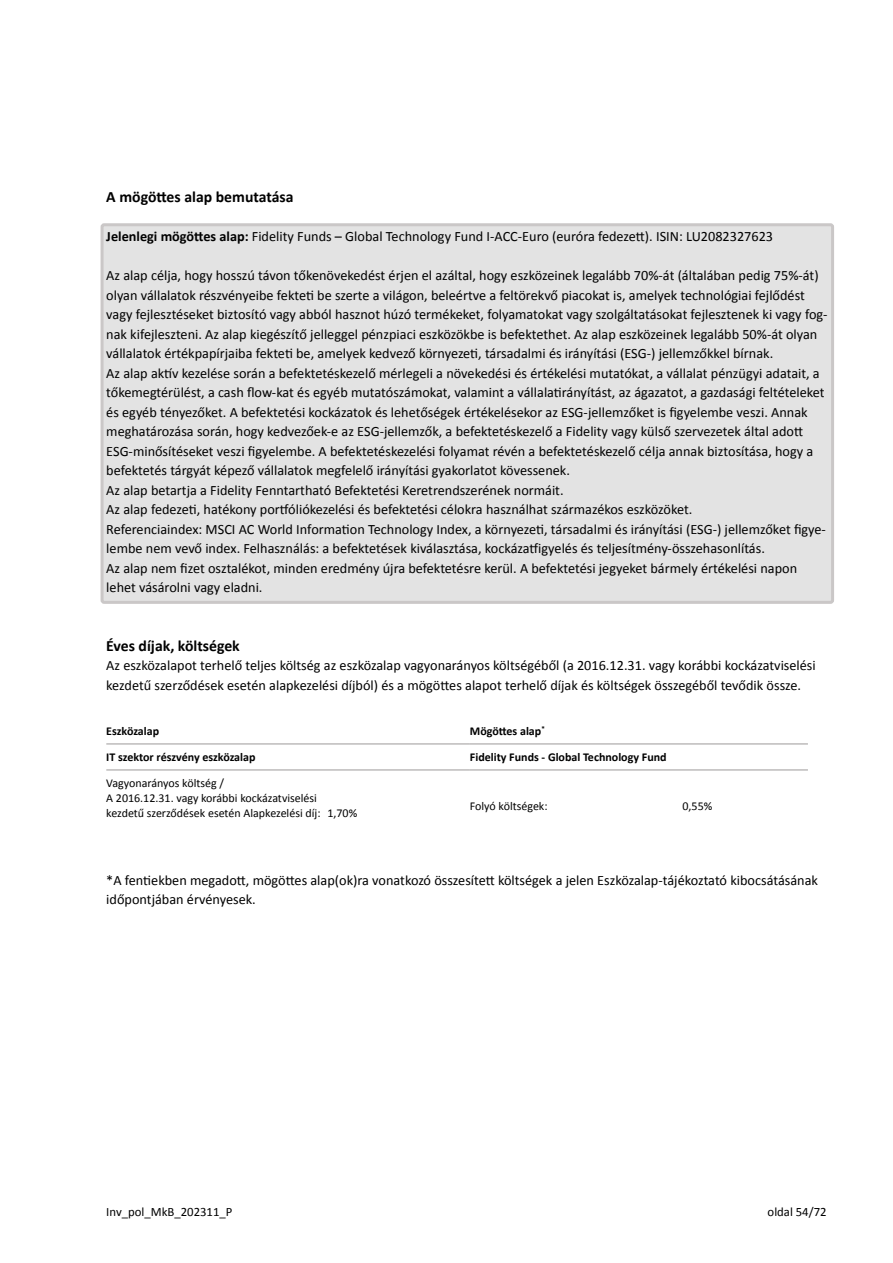
<style>
.page{position:relative;width:893px;height:1263px;background:#fff}
.page>*{position:absolute;margin:0;border:0;box-sizing:border-box;transform-origin:0 0}
.t1{font:700 15.75px "Calibri";color:#000}
.t2{font:14.25px/19.5px "Calibri";color:#000}
.t3{font:12.75px "Calibri";color:#000}
.t4{font:12px/15px "Calibri";color:#000}
.t5{font:700 12px "Calibri";color:#000}
.s1{font-weight:700}
</style>
<div class="page">
<div style="left:102px;top:225px;width:731px;height:377px;background:#e3e3e3;border-radius:2px"></div>
<div style="left:101px;top:223px;width:733px;height:381px;border:3px solid #cac7c7;border-radius:2px"></div>
<hr style="left:106px;top:743px;width:364px;height:1px;background:#a7a5a5">
<hr style="left:470px;top:743px;width:338px;height:1px;background:#a7a5a5">
<hr style="left:106px;top:769px;width:364px;height:1px;background:#a7a5a5">
<hr style="left:470px;top:769px;width:338px;height:1px;background:#a7a5a5">
<p class="t1" style="left:106px;top:187px;width:189px">A mögöttes alap bemutatása</p>
<p class="t2" style="left:106px;top:227px;width:668px"><span class="s1">Jelenlegi mögöttes alap:</span> Fidelity Funds – Global Technology Fund I-ACC-Euro (euróra fedezett). ISIN: LU2082327623</p>
<p class="t2" style="left:106px;top:266px;width:723px">Az alap célja, hogy hosszú távon tőkenövekedést érjen el azáltal, hogy eszközeinek legalább 70%-át (általában pedig 75%-át) olyan vállalatok részvényeibe fekteti be szerte a világon, beleértve a feltörekvő piacokat is, amelyek technológiai fejlődést vagy fejlesztéseket biztosító vagy abból hasznot húzó termékeket, folyamatokat vagy szolgáltatásokat fejlesztenek ki vagy fog&shy;nak kifejleszteni. Az alap kiegészítő jelleggel pénzpiaci eszközökbe is befektethet. Az alap eszközeinek legalább 50%-át olyan vállalatok értékpapírjaiba fekteti be, amelyek kedvező környezeti, társadalmi és irányítási (ESG-) jellemzőkkel bírnak.<br>Az alap aktív kezelése során a befektetéskezelő mérlegeli a növekedési és értékelési mutatókat, a vállalat pénzügyi adatait, a tőkemegtérülést, a cash flow-kat és egyéb mutatószámokat, valamint a vállalatirányítást, az ágazatot, a gazdasági feltételeket és egyéb tényezőket. A befektetési kockázatok és lehetőségek értékelésekor az ESG-jellemzőket is figyelembe veszi. Annak meghatározása során, hogy kedvezőek-e az ESG-jellemzők, a befektetéskezelő a Fidelity vagy külső szervezetek által adott ESG-minősítéseket veszi figyelembe. A befektetéskezelési folyamat révén a befektetéskezelő célja annak biztosítása, hogy a befektetés tárgyát képező vállalatok megfelelő irányítási gyakorlatot kövessenek.<br>Az alap betartja a Fidelity Fenntartható Befektetési Keretrendszerének normáit.<br>Az alap fedezeti, hatékony portfóliókezelési és befektetési célokra használhat származékos eszközöket.<br>Referenciaindex: MSCI AC World Information Technology Index, a környezeti, társadalmi és irányítási (ESG-) jellemzőket figye&shy;lembe nem vevő index. Felhasználás: a befektetések kiválasztása, kockázatfigyelés és teljesítmény-összehasonlítás.<br>Az alap nem fizet osztalékot, minden eredmény újra befektetésre kerül. A befektetési jegyeket bármely értékelési napon lehet vásárolni vagy eladni.</p>
<p class="t1" style="left:106px;top:636px;width:135px">Éves díjak, költségek</p>
<p class="t2" style="left:106px;top:656px;width:711px">Az eszközalapot terhelő teljes költség az eszközalap vagyonarányos költségéből (a 2016.12.31. vagy korábbi kockázatviselési kezdetű szerződések esetén alapkezelési díjból) és a mögöttes alapot terhelő díjak és költségek összegéből tevődik össze.</p>
<p class="t5" style="left:106px;top:724px;width:54px">Eszközalap</p>
<p class="t5" style="left:470px;top:724px;width:76px">Mögöttes alap<sup>*</sup></p>
<p class="t5" style="left:106px;top:750px;width:151px">IT szektor részvény eszközalap</p>
<p class="t5" style="left:470px;top:750px;width:198px">Fidelity Funds - Global Technology Fund</p>
<p class="t4" style="left:106px;top:776px;width:252px">Vagyonarányos költség /<br>A 2016.12.31. vagy korábbi kockázatviselési kezdetű szerződések esetén Alapkezelési díj: 1,70%</p>
<p class="t4" style="left:470px;top:798px;width:79px">Folyó költségek:</p>
<p class="t4" style="left:682px;top:798px;width:31px">0,55%</p>
<p class="t2" style="left:106px;top:870px;width:713px">*A fentiekben megadott, mögöttes alap(ok)ra vonatkozó összesített költségek a jelen Eszközalap-tájékoztató kibocsátásának időpontjában érvényesek.</p>
<p class="t3" style="left:106px;top:1204px;width:128px">Inv_pol_MkB_202311_P</p>
<p class="t3" style="left:768px;top:1204px;width:61px">oldal 54/72</p>
</div>
